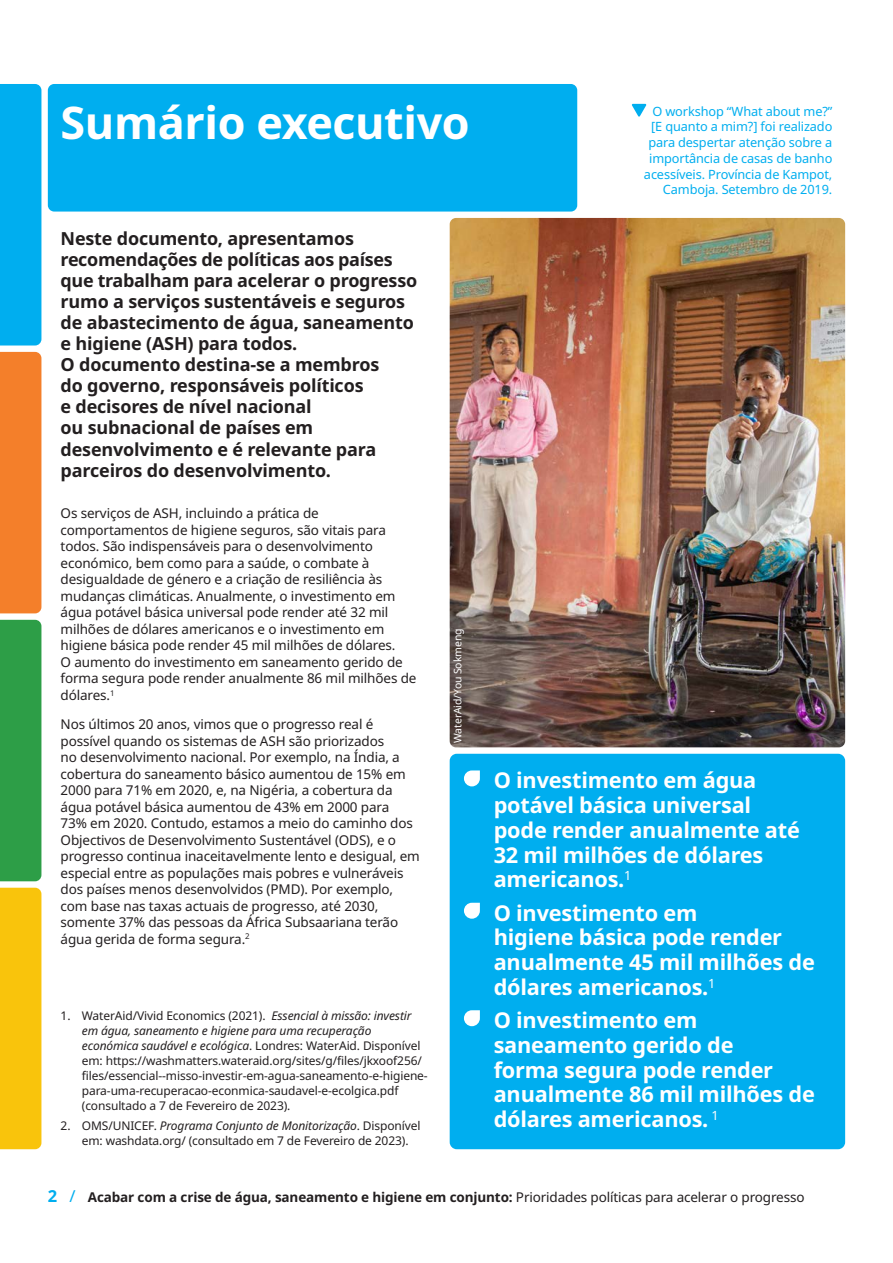
<style>
.page{position:relative;width:893px;height:1263px;background:#fff}
.page>*{position:absolute;margin:0;border:0;box-sizing:border-box;transform-origin:0 0}
.Header_18_20{font:700 45px "Noto Sans";letter-spacing:-.01em;color:#fff}
.Body_Copy_11_13_spac{font:700 21.75px/24.8px "Noto Sans";letter-spacing:-.01em;color:#fff}
.Body_Copy_11_13_spac-2{font:700 18px/21px "Noto Sans";letter-spacing:-.01em;color:#231f20}
.Body_Copy_11_13_spac-3{font:13.5px/16.5px "Noto Sans";letter-spacing:-.01em;color:#231f20}
.t1{font:700 13.5px "Noto Sans";letter-spacing:-.01em;color:#231f20}
.t2{font:12.75px/15.8px "Noto Sans";letter-spacing:-.01em;color:#00aeef;text-align:right}
.t3{font:12px/15px "Noto Sans";letter-spacing:-.01em;color:#231f20}
.t4{font:10.5px "Noto Sans";letter-spacing:-.01em;color:#fff}
.s1{font-style:italic}
.s2{font-size:16.5px;color:#00aeef}
.s3{font-weight:400;font-size:16.5px;color:#00aeef}
.s4{font-weight:400}
</style>
<div class="page">
<div style="left:48px;top:84px;width:529px;height:128px;background:#00aeef;border-radius:6px"></div>
<div style="left:0;top:352px;width:41px;height:261px;background:#f47f2a"></div>
<div style="left:0;top:84px;width:41px;height:261px;background:#00aeef"></div>
<div style="left:0;top:620px;width:41px;height:261px;background:#2d9e47"></div>
<div style="left:0;top:888px;width:41px;height:261px;background:#f9c40c"></div>
<div style="left:450px;top:754px;width:394px;height:394px;background:#00aeef;border-radius:6px"></div>
<svg style="left:464px;top:770px;width:16px;height:16px"></svg>
<svg style="left:464px;top:903px;width:16px;height:16px"></svg>
<svg style="left:464px;top:1010px;width:16px;height:16px"></svg>
<div style="left:450px;top:754px;width:395px;height:395px;border:2px solid #00aeef;border-radius:6px"></div>
<img style="left:450px;top:218px;width:395px;height:529px">
<svg style="left:632px;top:104px;width:14px;height:13px"></svg>
<p class="Header_18_20" style="left:61px;top:91px;width:411px">Sumário executivo</p>
<p class="Body_Copy_11_13_spac-2" style="left:61px;top:229px;width:358px">Neste documento, apresentamos recomendações de políticas aos países que trabalham para acelerar o progresso rumo a serviços sustentáveis e seguros de abastecimento de água, saneamento e higiene (ASH) para todos.<br>O documento destina-se a membros<br>do governo, responsáveis políticos<br>e decisores de nível nacional<br>ou subnacional de países em desenvolvimento e é relevante para parceiros do desenvolvimento.</p>
<p class="Body_Copy_11_13_spac-3" style="left:61px;top:506px;width:357px">Os serviços de ASH, incluindo a prática de comportamentos de higiene seguros, são vitais para todos. São indispensáveis para o desenvolvimento económico, bem como para a saúde, o combate à desigualdade de género e a criação de resiliência às mudanças climáticas. Anualmente, o investimento em água potável básica universal pode render até 32 mil milhões de dólares americanos e o investimento em higiene básica pode render 45 mil milhões de dólares.<br>O aumento do investimento em saneamento gerido de forma segura pode render anualmente 86 mil milhões de dólares.<sup>1</sup></p>
<p class="Body_Copy_11_13_spac-3" style="left:61px;top:716px;width:361px">Nos últimos 20 anos, vimos que o progresso real é possível quando os sistemas de ASH são priorizados<br>no desenvolvimento nacional. Por exemplo, na Índia, a cobertura do saneamento básico aumentou de 15% em 2000 para 71% em 2020, e, na Nigéria, a cobertura da água potável básica aumentou de 43% em 2000 para<br>73% em 2020. Contudo, estamos a meio do caminho dos Objectivos de Desenvolvimento Sustentável (ODS), e o progresso continua inaceitavelmente lento e desigual, em especial entre as populações mais pobres e vulneráveis dos países menos desenvolvidos (PMD). Por exemplo, com base nas taxas actuais de progresso, até 2030, somente 37% das pessoas da África Subsaariana terão água gerida de forma segura.<sup>2</sup></p>
<p class="t3" style="left:82px;top:1009px;width:347px;text-indent:-21px">1. WaterAid/Vivid Economics (2021). <span class="s1">Essencial à missão: investir em água, saneamento e higiene para uma recuperação económica saudável e ecológica</span>. Londres: WaterAid. Disponível em: https://washmatters.wateraid.org/sites/g/files/jkxoof256/ files/essencial--misso-investir-em-agua-saneamento-e-higiene&shy;para-uma-recuperacao-econmica-saudavel-e-ecolgica.pdf (consultado a 7 de Fevereiro de 2023).</p>
<p class="t3" style="left:82px;top:1118px;width:340px;text-indent:-21px">2. OMS/UNICEF. <span class="s1">Programa Conjunto de Monitorização</span>. Disponível em: washdata.org/ (consultado em 7 de Fevereiro de 2023).</p>
<p class="t4" style="left:450px;top:743px;width:116px;rotate:-90deg">WaterAid/You Sokmeng</p>
<p class="t2" style="left:644px;top:103px;width:190px">O workshop “What about me?” [E quanto a mim?] foi realizado para despertar atenção sobre a importância de casas de banho acessíveis. Província de Kampot,<br>Camboja. Setembro de 2019.</p>
<p class="Body_Copy_11_13_spac" style="left:494px;top:768px;width:308px">O investimento em água potável básica universal pode render anualmente até<br>32 mil milhões de dólares americanos.<sup>1</sup></p>
<p class="Body_Copy_11_13_spac" style="left:494px;top:901px;width:323px">O investimento em<br>higiene básica pode render anualmente 45 mil milhões de dólares americanos.<sup>1</sup></p>
<p class="Body_Copy_11_13_spac" style="left:494px;top:1008px;width:323px">O investimento em saneamento gerido de<br>forma segura pode render anualmente 86 mil milhões de dólares americanos. <sup>1</sup></p>
<p class="t1" style="left:48px;top:1188px;width:758px"><span class="s2">2</span> <span class="s3">/</span> Acabar com a crise de água, saneamento e higiene em conjunto: <span class="s4">Prioridades políticas para acelerar o progresso</span></p>
</div>
